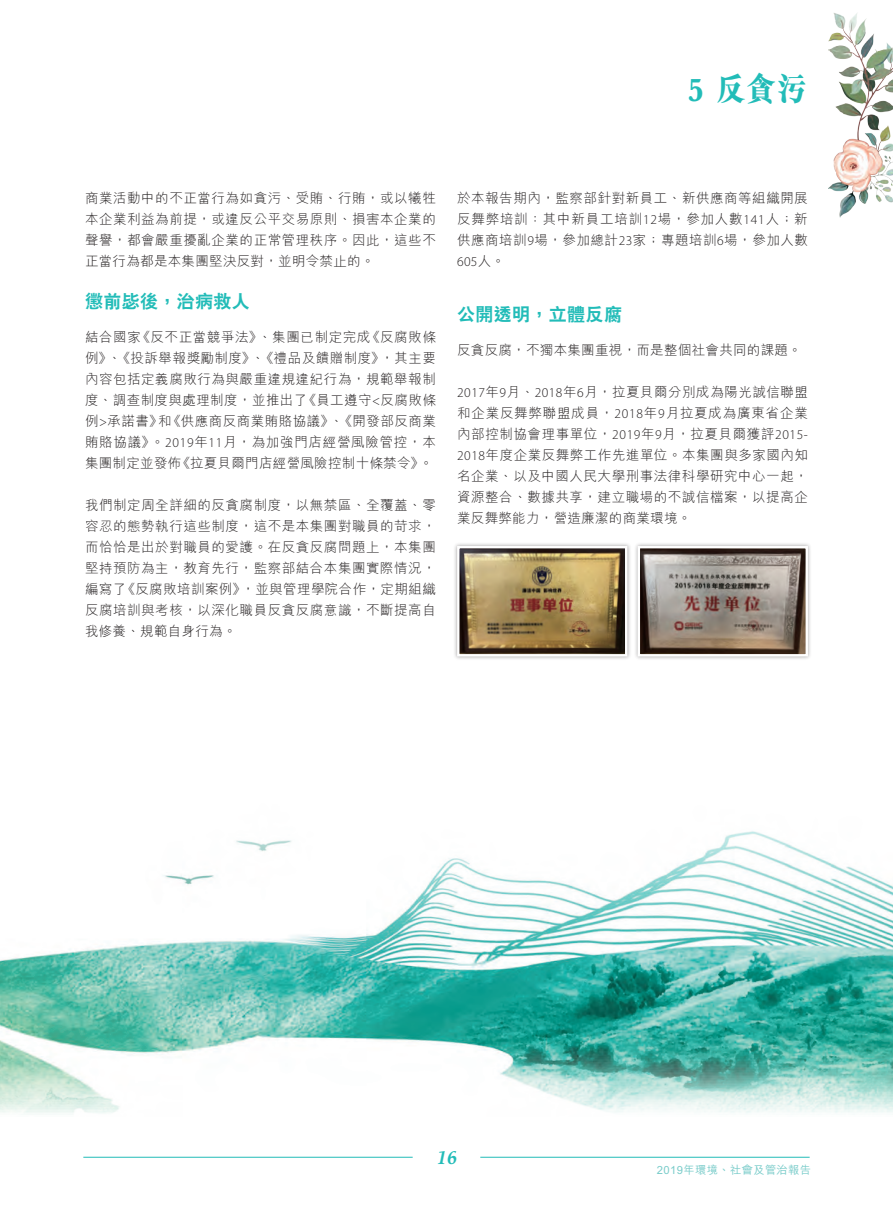
<style>
.page{position:relative;width:893px;height:1212px;background:#fff}
.page>*{position:absolute;margin:0;border:0;box-sizing:border-box;transform-origin:0 0}
.t1{font:800 33px "M Sung HK";color:#22bcb8;scale:.9 1}
.t2{font:800 18px "C Hei 2 HK";letter-spacing:.02em;color:#22bcb8}
.t3{font:italic 700 18px "Berling LT Std";color:#22bcb8}
.t4{font:300 13.5px/21px "M Hei HK";letter-spacing:.04em;color:#231f20;text-align:justify}
.t5{font:300 13.5px "M Hei HK";letter-spacing:.02em;color:#231f20}
.t6{font:300 13.5px "Myriad Pro";color:#231f20}
.t7{font:500 11.25px "M Hei HK";letter-spacing:.035em;color:#7accca}
.s1{font-family:"Myriad Pro"}
.s2{font-family:"M Hei HK"}
</style>
<div class="page">
<img style="left:828px;top:13px;width:65px;height:205px">
<div style="left:453px;top:542px;width:178px;height:118px;background:#231f20;opacity:.4"></div>
<img style="left:460px;top:549px;width:164px;height:21px">
<div style="left:457px;top:546px;width:170px;height:110px;border:2px solid #fff"></div>
<div style="left:634px;top:542px;width:178px;height:118px;background:#231f20;opacity:.4"></div>
<img style="left:641px;top:549px;width:164px;height:21px">
<div style="left:638px;top:546px;width:170px;height:110px;border:2px solid #fff"></div>
<img style="left:0;top:570px;width:893px;height:588px">
<h1 class="t1" style="left:688px;top:66px;width:133px">5 反貪污</h1>
<p class="t4" style="left:85px;top:187px;width:352px">商業活動中的不正當行為如貪污、受賄、行賄，或以犧牲本企業利益為前提，或違反公平交易原則、損害本企業的聲譽，都會嚴重擾亂企業的正常管理秩序。因此，這些不正當行為都是本集團堅決反對，並明令禁止的。</p>
<h2 class="t2" style="left:85px;top:289px;width:166px">懲前毖後，治病救人</h2>
<p class="t4" style="left:367px;top:326px;width:71px">《反腐敗條</p>
<p class="t4" style="left:85px;top:326px;width:57px">結合國家</p>
<p class="t4" style="left:137px;top:326px;width:235px">《反不正當競爭法》、集團已制定完成</p>
<p class="t4" style="left:85px;top:347px;width:301px">例》、《投訴舉報獎勵制度》、《禮品及饋贈制度》</p>
<p class="t4" style="left:85px;top:368px;width:352px">內容包括定義腐敗行為與嚴重違規違紀行為，規範舉報制</p>
<p class="t4" style="left:303px;top:389px;width:134px">《員工遵守<span class="s1">&lt;</span>反腐敗條</p>
<p class="t4" style="left:380px;top:347px;width:57px">，其主要</p>
<p class="t4" style="left:85px;top:389px;width:352px">度、調查制度與處理制度，並推出了<br>例<span class="s1">&gt;</span>承諾書》《供應商反商業賄賂協議》、《開發部反商業</p>
<p class="t4" style="left:158px;top:410px;width:15px">和</p>
<p class="t4" style="left:85px;top:431px;width:352px">賄賂協議》。<span class="s1">2019</span>年<span class="s1">11</span>月，為加強門店經營風險管控，本</p>
<p class="t4" style="left:419px;top:452px;width:15px">。</p>
<p class="t5" style="left:177px;top:453px;width:248px">《拉夏貝爾門店經營風險控制十條禁令《</p>
<p class="t5" style="left:85px;top:453px;width:98px">集團制定並發佈</p>
<p class="t4" style="left:85px;top:494px;width:352px;text-align:right">我們制定周全詳細的反貪腐制度，以無禁區、全覆蓋、零容忍的態勢執行這些制度，這不是本集團對職員的苛求，而恰恰是出於對職員的愛護。在反貪反腐問題上，本集團堅持預防為主，教育先行，監察部結合本集團實際情況，，並與管理學院合作，定期組織</p>
<p class="t4" style="left:122px;top:578px;width:125px">《反腐敗培訓案例》</p>
<p class="t4" style="left:85px;top:578px;width:352px;text-align:left">編寫了<br>反腐培訓與考核，以深化職員反貪反腐意識，不斷提高自我修養、規範自身行為。</p>
<p class="t4" style="left:457px;top:187px;width:352px">於本報告期內，監察部針對新員工、新供應商等組織開展反舞弊培訓：其中新員工培訓<span class="s1">12</span>場，參加人數<span class="s1">141</span>人；新供應商培訓場<span class="s1">9</span> ，參加總計<span class="s1">23</span>家；專題培訓場<span class="s1">6</span> ，參加人數</p>
<p class="t6" style="left:457px;top:253px;width:49px">605<span class="s2">人。</span></p>
<h2 class="t2" style="left:457px;top:302px;width:166px">公開透明，立體反腐</h2>
<p class="t5" style="left:457px;top:340px;width:346px">反貪反腐，不獨本集團重視，而是整個社會共同的課題。</p>
<p class="t4" style="left:457px;top:381px;width:352px"><span class="s1">2017</span>年月<span class="s1">9</span> 、<span class="s1">2018</span>年月<span class="s1">6</span> ，拉夏貝爾分別成為陽光誠信聯盟和企業反舞弊聯盟成員，<span class="s1">2018</span>年<span class="s1">9</span>月拉夏成為廣東省企業內部控制協會理事單位，<span class="s1">2019</span>年月<span class="s1">9</span> ，拉夏貝爾獲評<span class="s1">2015- 2018</span>年度企業反舞弊工作先進單位。本集團與多家國內知名企業、以及中國人民大學刑事法律科學研究中心一起，資源整合、數據共享，建立職場的不誠信檔案，以提高企業反舞弊能力，營造廉潔的商業環境。</p>
<h2 class="t3" style="left:436px;top:1147px;width:22px">16</h2>
<p class="t7" style="left:657px;top:1162px;width:156px">2019年環境、社會及管治報告</p>
</div>
